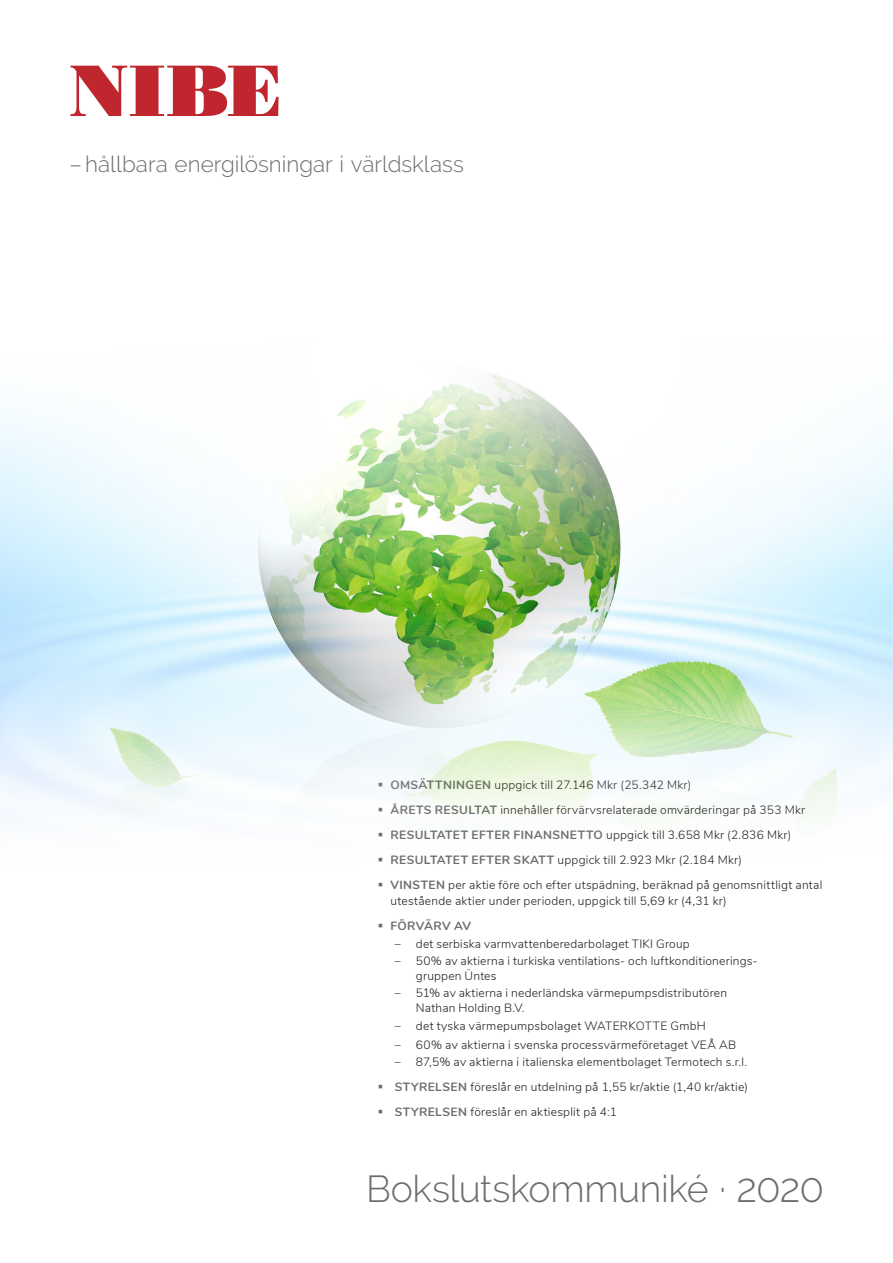
<style>
.page{position:relative;width:893px;height:1263px;background:#fff}
.page>*{position:absolute;margin:0;border:0;box-sizing:border-box;transform-origin:0 0}
._2016_Rubrik_2{font:300 37.5px "Raleway";letter-spacing:-.01em;color:#6c6d70}
._2019_mellanrubrik{font:300 22.5px "Raleway";color:#6c6d70}
._2019_bröd_tabbat{font:300 12px/15px "Nunito";letter-spacing:.015em;color:#231f20}
._2019_bröd_tabbat-2{font:700 12px "Nunito";letter-spacing:.025em;color:#6c6d70}
.s1{color:#6c6d70}
.s2{font-weight:700;color:#6c6d70}
.s3{font-size:40.5px}
</style>
<div class="page">
<svg style="left:71px;top:66px;width:208px;height:50px"></svg>
<img style="left:0;top:373px;width:893px;height:445px">
<svg style="left:383px;top:814px;width:12px;height:1px"></svg>
<p class="_2019_mellanrubrik" style="left:69px;top:151px;width:396px">– hållbara energilösningar i världsklass</p>
<p class="_2019_bröd_tabbat" style="left:378px;top:776px;width:315px"><span class="s1">▪</span> <span class="s2">OMSÄTTNINGEN</span> uppgick till 27.146 Mkr (25.342 Mkr)</p>
<p class="_2019_bröd_tabbat" style="left:378px;top:801px;width:429px"><span class="s1">▪</span> <span class="s2">ÅRETS RESULTAT</span> innehåller förvärvsrelaterade omvärderingar på 353 Mkr</p>
<p class="_2019_bröd_tabbat" style="left:378px;top:826px;width:415px"><span class="s1">▪</span> <span class="s2">RESULTATET EFTER FINANSNETTO</span> uppgick till 3.658 Mkr (2.836 Mkr)</p>
<p class="_2019_bröd_tabbat" style="left:378px;top:851px;width:366px"><span class="s1">▪</span> <span class="s2">RESULTATET EFTER SKATT</span> uppgick till 2.923 Mkr (2.184 Mkr)</p>
<p class="_2019_bröd_tabbat" style="left:390px;top:876px;width:433px;line-height:16.5px;text-indent:-13px"><span class="s1">▪</span> <span class="s2">VINSTEN</span> per aktie före och efter utspädning, beräknad på genomsnittligt antal utestående aktier under perioden, uppgick till 5,69 kr (4,31 kr)</p>
<p class="_2019_bröd_tabbat-2" style="left:378px;top:917px;width:95px">▪ FÖRVÄRV AV</p>
<p class="_2019_bröd_tabbat" style="left:395px;top:935px;width:296px">– det serbiska varmvattenberedarbolaget TIKI Group</p>
<p class="_2019_bröd_tabbat" style="left:416px;top:952px;width:343px;text-indent:-21px">– 50% av aktierna i turkiska ventilations- och luftkonditionerings&shy;gruppen Üntes</p>
<p class="_2019_bröd_tabbat" style="left:416px;top:984px;width:313px;text-indent:-21px">– 51% av aktierna i nederländska värmepumpsdistributören<br>Nathan Holding B.V.</p>
<p class="_2019_bröd_tabbat" style="left:395px;top:1018px;width:313px">– det tyska värmepumpsbolaget WATERKOTTE GmbH</p>
<p class="_2019_bröd_tabbat" style="left:395px;top:1037px;width:343px">– 60% av aktierna i svenska processvärmeföretaget VEÅ AB</p>
<p class="_2019_bröd_tabbat" style="left:395px;top:1054px;width:354px">– 87,5% av aktierna i italienska elementbolaget Termotech s.r.l.</p>
<p class="_2019_bröd_tabbat" style="left:378px;top:1079px;width:372px"><span class="s1">▪</span> <span class="s2">STYRELSEN</span> föreslår en utdelning på 1,55 kr/aktie (1,40 kr/aktie)</p>
<p class="_2019_bröd_tabbat" style="left:378px;top:1104px;width:241px"><span class="s1">▪</span> <span class="s2">STYRELSEN</span> föreslår en aktiesplit på 4:1</p>
<p class="_2016_Rubrik_2" style="left:366px;top:1167px;width:460px">Bokslutskommuniké <span class="s3">· 2020</span></p>
</div>
